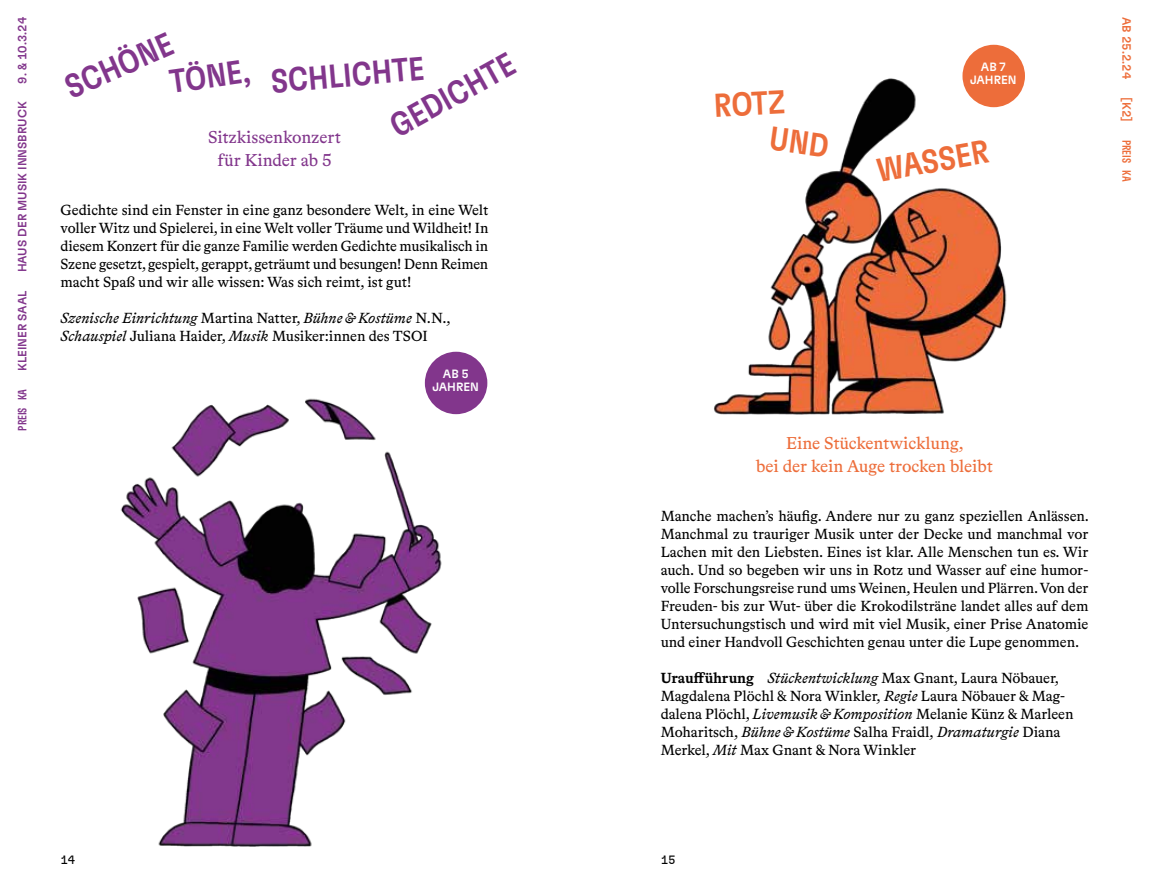
<style>
.page{position:relative;width:1149px;height:893px;background:#fff}
.page>*{position:absolute;margin:0;border:0;box-sizing:border-box;transform-origin:0 0}
.t1{font:500 condensed 33px "GT Flexa";color:#82368c}
.t2{font:500 condensed 33px "GT Flexa";color:#ed6d3a}
.t3{font:17.25px/22.5px "Bradford LL";color:#ed6d3a;text-align:center}
.t4{font:17.25px/22.5px "Bradford LL";color:#82368c;text-align:center}
.t5{font:14.7px/18px "Bradford LL";color:#000;text-align:justify}
.t6{font:500 12px "GT Flexa";color:#82368c}
.t7{font:500 12px/12.8px "GT Flexa";color:#fff;text-align:center}
.t8{font:500 12px "GT Flexa";color:#ed6d3a}
.t9{font:12px "GT Flexa Cm Md";color:#82368c}
.t10{font:12px "GT Flexa Cm Md";color:#ed6d3a}
.t11{font:12px "GT Flexa VF";color:#000}
.s1{font-style:italic}
.s2{font-weight:700}
</style>
<div class="page">
<img style="left:120px;top:380px;width:339px;height:467px">
<img style="left:714px;top:44px;width:311px;height:371px">
<div style="left:425px;top:352px;width:62px;height:62px;background:#82368c;border-radius:50%"></div>
<div style="left:962px;top:45px;width:62px;height:62px;background:#ed6d3a;border-radius:50%"></div>
<svg style="left:770px;top:127px;width:58px;height:30px"></svg>
<p class="t6" style="left:15px;top:84px;width:68px;rotate:-90deg">9. &amp; 10.3.24</p>
<p class="t8" style="left:1133px;top:17px;width:64px;rotate:90deg">AB 25.2.24</p>
<p class="t8" style="left:1133px;top:97px;width:26px;rotate:90deg">[K2]</p>
<p class="t10" style="left:1133px;top:140px;width:43px;rotate:90deg">PREIS KA</p>
<h1 class="t1" style="left:59px;top:70px;width:116px;rotate:-24deg">SCHÖNE</h1>
<h1 class="t1" style="left:383px;top:110px;width:139px;rotate:-29deg">GEDICHTE</h1>
<h1 class="t1" style="left:167px;top:62px;width:82px;rotate:-8deg">TÖNE,</h1>
<h1 class="t1" style="left:269px;top:62px;width:155px;rotate:-5deg">SCHLICHTE</h1>
<p class="t7" style="left:969px;top:60px;width:48px">AB 7<br>JAHREN</p>
<h1 class="t2" style="left:712px;top:85px;width:73px;rotate:-3deg">ROTZ</h1>
<p class="t6" style="left:15px;top:272px;width:172px;rotate:-90deg">HAUS DER MUSIK INNSBRUCK</p>
<p class="t4" style="left:208px;top:125px;width:134px">Sitzkissenkonzert für Kinder ab 5</p>
<h1 class="t2" style="left:873px;top:151px;width:114px;rotate:-10deg">WASSER</h1>
<p class="t5" style="left:61px;top:200px;width:429px">Gedichte sind ein Fenster in eine ganz besondere Welt, in eine Welt voller Witz und Spielerei, in eine Welt voller Träume und Wildheit! In diesem Konzert für die ganze Familie werden Gedichte musikalisch in Szene gesetzt, gespielt, gerappt, geträumt und besungen! Denn Reimen macht Spaß und wir alle wissen: Was sich reimt, ist gut!</p>
<p class="t5" style="left:61px;top:308px;width:391px"><span class="s1">Szenische Einrichtung</span> Martina Natter, <span class="s1">Bühne &amp; Kostüme</span> N.N.,<br><span class="s1">Schauspiel</span> Juliana Haider, <span class="s1">Musik</span> Musiker:innen des TSOI</p>
<p class="t6" style="left:15px;top:371px;width:82px;rotate:-90deg">KLEINER SAAL</p>
<p class="t7" style="left:432px;top:367px;width:48px">AB 5<br>JAHREN</p>
<p class="t9" style="left:15px;top:431px;width:43px;rotate:-90deg">PREIS KA</p>
<p class="t3" style="left:755px;top:431px;width:238px">Eine Stückentwicklung,<br>bei der kein Auge trocken bleibt</p>
<p class="t5" style="left:660px;top:506px;width:430px">Manche machen’s häufig. Andere nur zu ganz speziellen Anlässen.<br>Manchmal zu trauriger Musik unter der Decke und manchmal vor Lachen mit den Liebsten. Eines ist klar. Alle Menschen tun es. Wir auch. Und so begeben wir uns in Rotz und Wasser auf eine humor&shy;volle Forschungsreise rund ums Weinen, Heulen und Plärren. Von der Freuden- bis zur Wut- über die Krokodilsträne landet alles auf dem Untersuchungstisch und wird mit viel Musik, einer Prise Anatomie und einer Handvoll Geschichten genau unter die Lupe genommen.</p>
<p class="t5" style="left:660px;top:668px;width:414px;text-align:left"><span class="s2">Uraufführung</span> <span class="s1">Stückentwicklung</span> Max Gnant, Laura Nöbauer, Magdalena Plöchl &amp; Nora Winkler, <span class="s1">Regie</span> Laura Nöbauer &amp; Mag&shy;dalena Plöchl, <span class="s1">Livemusik &amp; Komposition</span> Melanie Künz &amp; Marleen Moharitsch, <span class="s1">Bühne &amp; Kostüme</span> Salha Fraidl, <span class="s1">Dramaturgie</span> Diana Merkel, <span class="s1">Mit</span> Max Gnant &amp; Nora Winkler</p>
<p class="t11" style="left:60px;top:853px;width:16px">14</p>
<p class="t11" style="left:660px;top:853px;width:16px">15</p>
</div>
